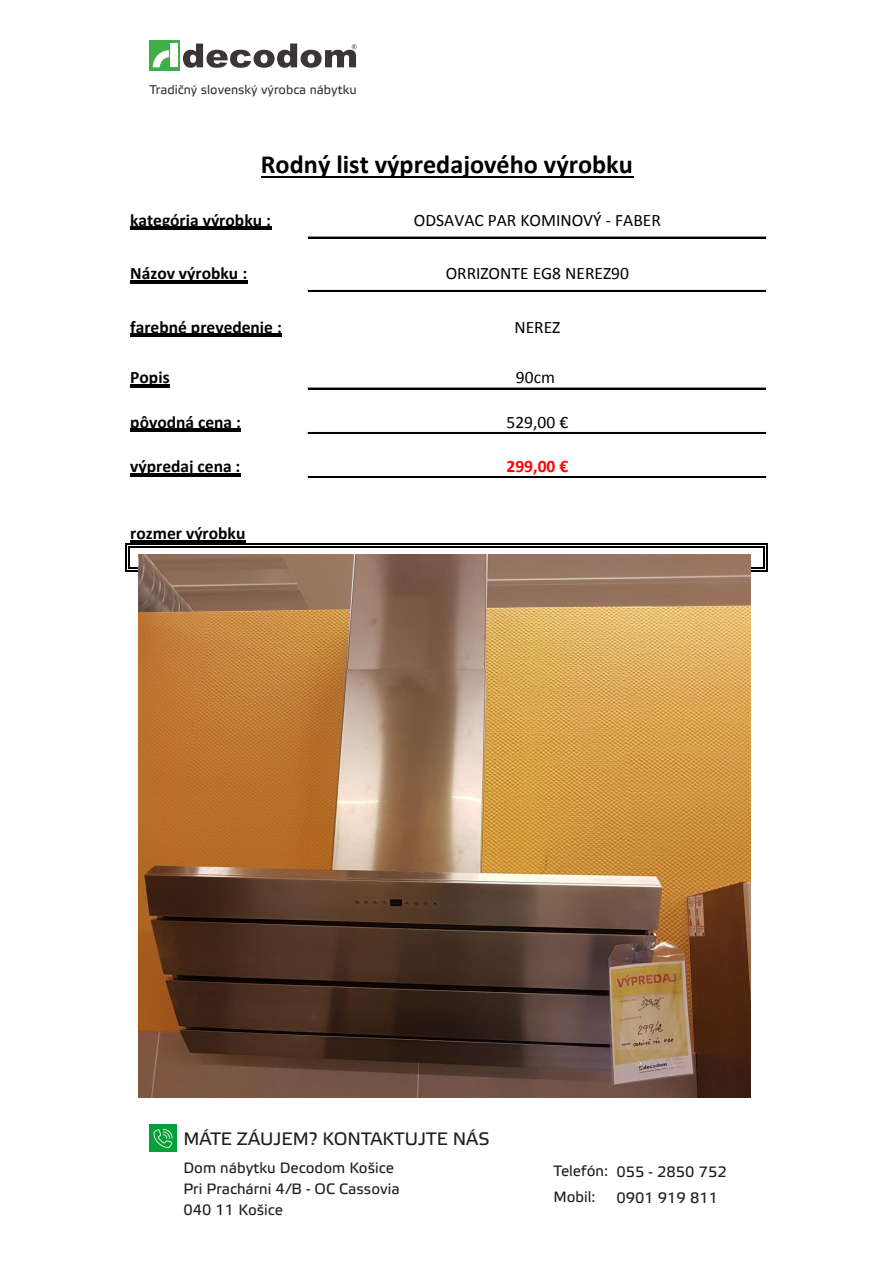
<style>
.page{position:relative;width:893px;height:1263px;background:#fff}
.page>*{position:absolute;margin:0;border:0;box-sizing:border-box;transform-origin:0 0}
.t1{font:700 26.25px "Calibri";color:#000}
.t2{font:18px "Etelka Text Pro";color:#231f20}
.t3{font:700 17.4px "Calibri";color:#000}
.t4{font:17.4px "Calibri";color:#000}
.t5{font:700 17.4px "Calibri";color:#f00}
.t6{font:15px "Etelka Text Pro";color:#231f20}
.t7{font:12.6px "Etelka Text Pro";color:#3b3635}
</style>
<div class="page">
<svg style="left:129px;top:547px;width:635px;height:23px"></svg>
<hr style="left:130px;top:227px;width:141px;height:1px;background:#000">
<hr style="left:130px;top:229px;width:141px;height:1px;background:#000">
<hr style="left:130px;top:280px;width:117px;height:1px;background:#000">
<hr style="left:130px;top:282px;width:117px;height:1px;background:#000">
<hr style="left:130px;top:333px;width:152px;height:1px;background:#000">
<hr style="left:130px;top:336px;width:152px;height:1px;background:#000">
<hr style="left:130px;top:384px;width:40px;height:1px;background:#000">
<hr style="left:130px;top:386px;width:40px;height:1px;background:#000">
<hr style="left:130px;top:429px;width:111px;height:1px;background:#000">
<hr style="left:130px;top:431px;width:111px;height:1px;background:#000">
<hr style="left:130px;top:473px;width:111px;height:1px;background:#000">
<hr style="left:130px;top:475px;width:111px;height:1px;background:#000">
<hr style="left:130px;top:540px;width:116px;height:1px;background:#000">
<hr style="left:130px;top:542px;width:116px;height:1px;background:#000">
<hr style="left:261px;top:176px;width:372px;height:2px;background:#000">
<svg style="left:125px;top:543px;width:4px;height:28px"></svg>
<hr style="left:308px;top:237px;width:458px;height:1px;background:#000">
<hr style="left:308px;top:290px;width:458px;height:2px;background:#000">
<hr style="left:308px;top:388px;width:458px;height:1px;background:#000">
<hr style="left:308px;top:432px;width:458px;height:2px;background:#000">
<hr style="left:308px;top:477px;width:458px;height:1px;background:#000">
<hr style="left:129px;top:543px;width:635px;height:1px;background:#000">
<hr style="left:129px;top:546px;width:635px;height:1px;background:#000">
<svg style="left:764px;top:543px;width:4px;height:28px"></svg>
<hr style="left:129px;top:567px;width:635px;height:2px;background:#000">
<hr style="left:129px;top:570px;width:635px;height:1px;background:#000">
<img style="left:138px;top:555px;width:612px;height:542px">
<div style="left:149px;top:40px;width:31px;height:31px;background:#40ae49"></div>
<svg style="left:183px;top:44px;width:174px;height:24px"></svg>
<div style="left:170px;top:44px;width:7px;height:23px;background:#fff"></div>
<svg style="left:153px;top:50px;width:16px;height:17px"></svg>
<div style="left:149px;top:1125px;width:28px;height:27px;background:#079f39"></div>
<svg style="left:153px;top:1129px;width:20px;height:19px"></svg>
<p class="t7" style="left:149px;top:83px;width:209px">Tradičný slovenský výrobca nábytku</p>
<p class="t1" style="left:261px;top:148px;width:373px">Rodný list výpredajového výrobku</p>
<p class="t3" style="left:130px;top:209px;width:142px">kategória výrobku :</p>
<p class="t4" style="left:414px;top:209px;width:248px">ODSAVAC PAR KOMINOVÝ - FABER</p>
<p class="t3" style="left:130px;top:262px;width:118px">Názov výrobku :</p>
<p class="t4" style="left:446px;top:263px;width:185px">ORRIZONTE EG8 NEREZ90</p>
<p class="t3" style="left:130px;top:316px;width:153px">farebné prevedenie :</p>
<p class="t4" style="left:514px;top:316px;width:48px">NEREZ</p>
<p class="t3" style="left:130px;top:367px;width:41px">Popis</p>
<p class="t4" style="left:516px;top:367px;width:41px">90cm</p>
<p class="t3" style="left:130px;top:411px;width:112px">pôvodná cena :</p>
<p class="t4" style="left:506px;top:411px;width:63px">529,00 €</p>
<p class="t3" style="left:130px;top:455px;width:112px">výpredaj cena :</p>
<p class="t5" style="left:506px;top:455px;width:63px">299,00 €</p>
<p class="t3" style="left:130px;top:522px;width:117px">rozmer výrobku</p>
<p class="t2" style="left:183px;top:1129px;width:308px">MÁTE ZÁUJEM? KONTAKTUJTE NÁS</p>
<p class="t6" style="left:183px;top:1159px;width:212px">Dom nábytku Decodom Košice</p>
<p class="t6" style="left:183px;top:1180px;width:218px">Pri Prachárni 4/B - OC Cassovia</p>
<p class="t6" style="left:183px;top:1201px;width:101px">040 11 Košice</p>
<p class="t6" style="left:553px;top:1163px;width:56px">Telefón:</p>
<p class="t6" style="left:553px;top:1189px;width:44px">Mobil:</p>
<p class="t6" style="left:616px;top:1164px;width:112px">055 - 2850 752</p>
<p class="t6" style="left:616px;top:1189px;width:103px">0901 919 811</p>
</div>
